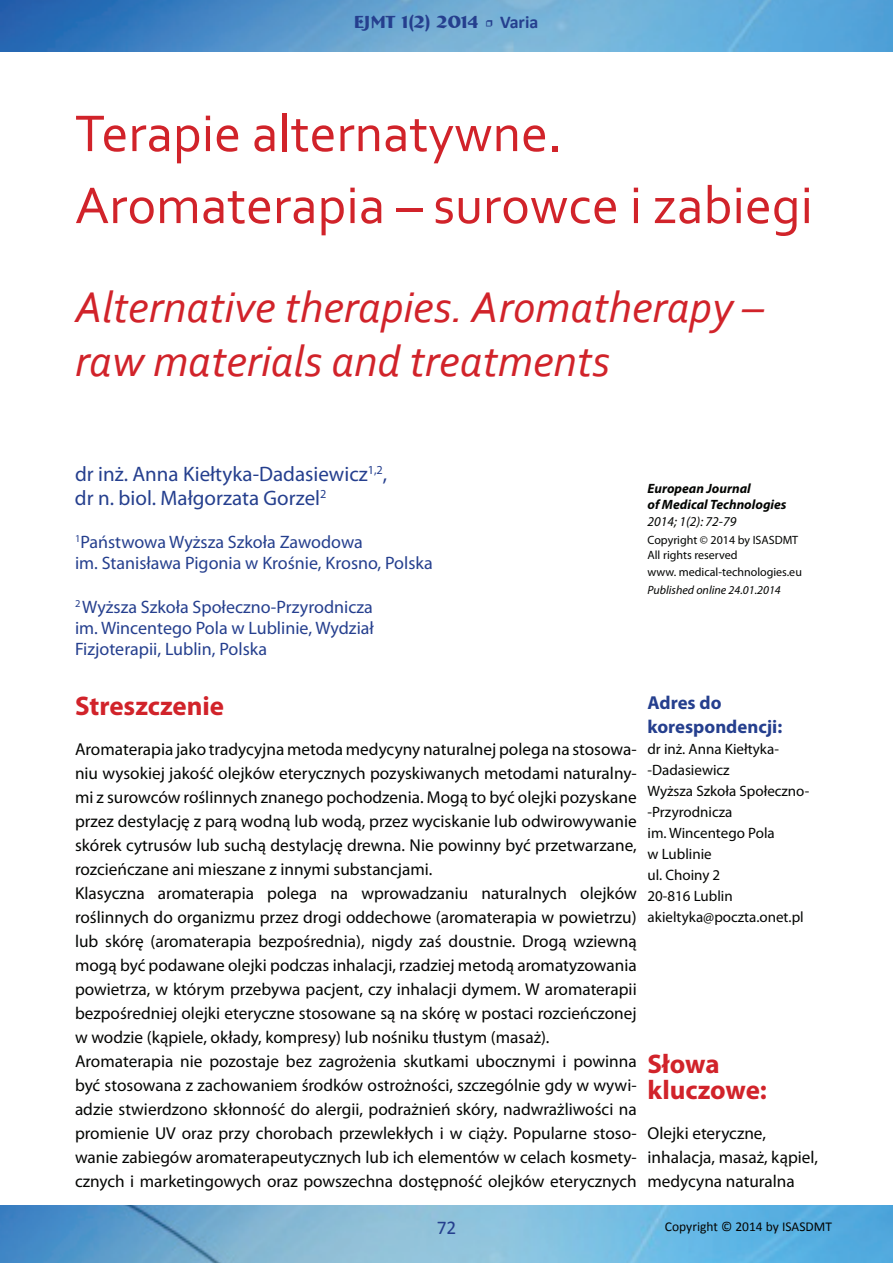
<style>
.page{position:relative;width:893px;height:1263px;background:#fff}
.page>*{position:absolute;margin:0;border:0;box-sizing:border-box;transform-origin:0 0}
.t1{font:54px/72px "Corbel";color:#d1232a}
.t2{font:italic 45px/54px "Corbel";color:#d1232a}
.t3{font:700 27px/25.5px "Myriad Pro";color:#d1232a}
.t4{font:21px/24px "Myriad Pro";color:#253f8e}
.t5{font:19.5px "Calibri";color:#253f8e}
.t6{font:700 18.75px/24px "Myriad Pro";color:#253f8e}
.t7{font:18px/21px "Myriad Pro";color:#253f8e}
.t8{font:700 18px "Bremen BT";color:#253f8e}
.t9{font:17.25px/24px "Myriad Pro";color:#040503}
.t10{font:15px "Myriad Pro";color:#040503}
.t11{font:italic 700 13.5px/16.2px "Myriad Pro";color:#040503}
.t12{font:13.5px "Calibri";color:#040503}
.t13{font:italic 13.5px "Myriad Pro";color:#040503}
.t14{font:12px/14.4px "Myriad Pro";color:#040503}
.t15{font:italic 12px "Myriad Pro";color:#040503}
.s1{font-family:"Minion Pro";font-weight:400}
.s2{font-family:"Calibri"}
</style>
<div class="page">
<img style="left:0;top:0;width:893px;height:52px">
<img style="left:0;top:1205px;width:893px;height:58px">
<p class="t8" style="left:354px;top:11px;width:186px">EJMT 1(2) 2014 <span class="s1">•</span> <span class="s2">Varia</span></p>
<h1 class="t1" style="left:75px;top:96px;width:739px">Terapie alternatywne.<br>Aromaterapia – surowce i zabiegi</h1>
<h2 class="t2" style="left:75px;top:279px;width:691px">Alternative therapies. Aromatherapy – raw materials and treatments</h2>
<p class="t4" style="left:75px;top:461px;width:314px">dr inż. Anna Kiełtyka-Dadasiewicz<sup>1,2</sup>, dr n. biol. Małgorzata Gorzel<sup>2</sup></p>
<p class="t7" style="left:75px;top:531px;width:359px"><sup>1</sup>Państwowa Wyższa Szkoła Zawodowa<br>im. Stanisława Pigonia w Krośnie, Krosno, Polska</p>
<p class="t7" style="left:75px;top:596px;width:300px;text-align:justify"><sup>2</sup> Wyższa Szkoła Społeczno-Przyrodnicza im. Wincentego Pola w Lublinie, Wydział Fizjoterapii, Lublin, Polska</p>
<h3 class="t3" style="left:75px;top:692px;width:151px">Streszczenie</h3>
<p class="t9" style="left:75px;top:737px;width:563px">Aromaterapia jako tradycyjna metoda medycyny naturalnej polega na stosowa&shy;niu wysokiej jakość olejków eterycznych pozyskiwanych metodami naturalny&shy;mi z surowców roślinnych znanego pochodzenia. Mogą to być olejki pozyskane przez destylację z parą wodną lub wodą, przez wyciskanie lub odwirowywanie skórek cytrusów lub suchą destylację drewna. Nie powinny być przetwarzane, rozcieńczane ani mieszane z innymi substancjami.<br>Klasyczna aromaterapia polega na wprowadzaniu naturalnych olejków roślinnych do organizmu przez drogi oddechowe (aromaterapia w powietrzu) lub skórę (aromaterapia bezpośrednia), nigdy zaś doustnie. Drogą wziewną mogą być podawane olejki podczas inhalacji, rzadziej metodą aromatyzowania powietrza, w którym przebywa pacjent, czy inhalacji dymem. W aromaterapii bezpośredniej olejki eteryczne stosowane są na skórę w postaci rozcieńczonej w wodzie (kąpiele, okłady, kompresy) lub nośniku tłustym (masaż).<br>Aromaterapia nie pozostaje bez zagrożenia skutkami ubocznymi i powinna być stosowana z zachowaniem środków ostrożności, szczególnie gdy w wywi&shy;adzie stwierdzono skłonność do alergii, podrażnień skóry, nadwrażliwości na promienie UV oraz przy chorobach przewlekłych i w ciąży. Popularne stoso&shy;wanie zabiegów aromaterapeutycznych lub ich elementów w celach kosmety&shy;cznych i marketingowych oraz powszechna dostępność olejków eterycznych</p>
<p class="t11" style="left:647px;top:480px;width:141px">European Journal<br>of Medical Technologies</p>
<p class="t13" style="left:647px;top:513px;width:90px">2014; 1(2): 72-79</p>
<p class="t14" style="left:647px;top:533px;width:152px">Copyright © 2014 by ISASDMT<br>All rights reserved</p>
<p class="t14" style="left:647px;top:565px;width:156px">www. medical-technologies.eu</p>
<p class="t15" style="left:647px;top:582px;width:135px">Published online 24.01.2014</p>
<p class="t6" style="left:647px;top:690px;width:136px">Adres do korespondencji:</p>
<p class="t10" style="left:647px;top:739px;width:132px">dr inż. Anna Kiełtyka-</p>
<p class="t10" style="left:652px;top:760px;width:79px">Dadasiewicz</p>
<p class="t10" style="left:647px;top:781px;width:162px">Wyższa Szkoła Społeczno-</p>
<p class="t10" style="left:652px;top:802px;width:82px">Przyrodnicza</p>
<p class="t10" style="left:647px;top:823px;width:129px">im. Wincentego Pola</p>
<p class="t10" style="left:647px;top:844px;width:66px">w Lublinie</p>
<p class="t10" style="left:647px;top:865px;width:74px">ul. Choiny 2</p>
<p class="t10" style="left:647px;top:886px;width:87px">20-816 Lublin</p>
<p class="t10" style="left:647px;top:907px;width:158px">akieltyka@poczta.onet.pl</p>
<h3 class="t3" style="left:647px;top:1050px;width:121px">Słowa kluczowe:</h3>
<p class="t9" style="left:647px;top:1121px;width:172px">Olejki eteryczne, inhalacja, masaż, kąpiel, medycyna naturalna</p>
<p class="t5" style="left:437px;top:1215px;width:21px">72</p>
<p class="t12" style="left:665px;top:1218px;width:169px">Copyright © 2014 by ISASDMT</p>
</div>
